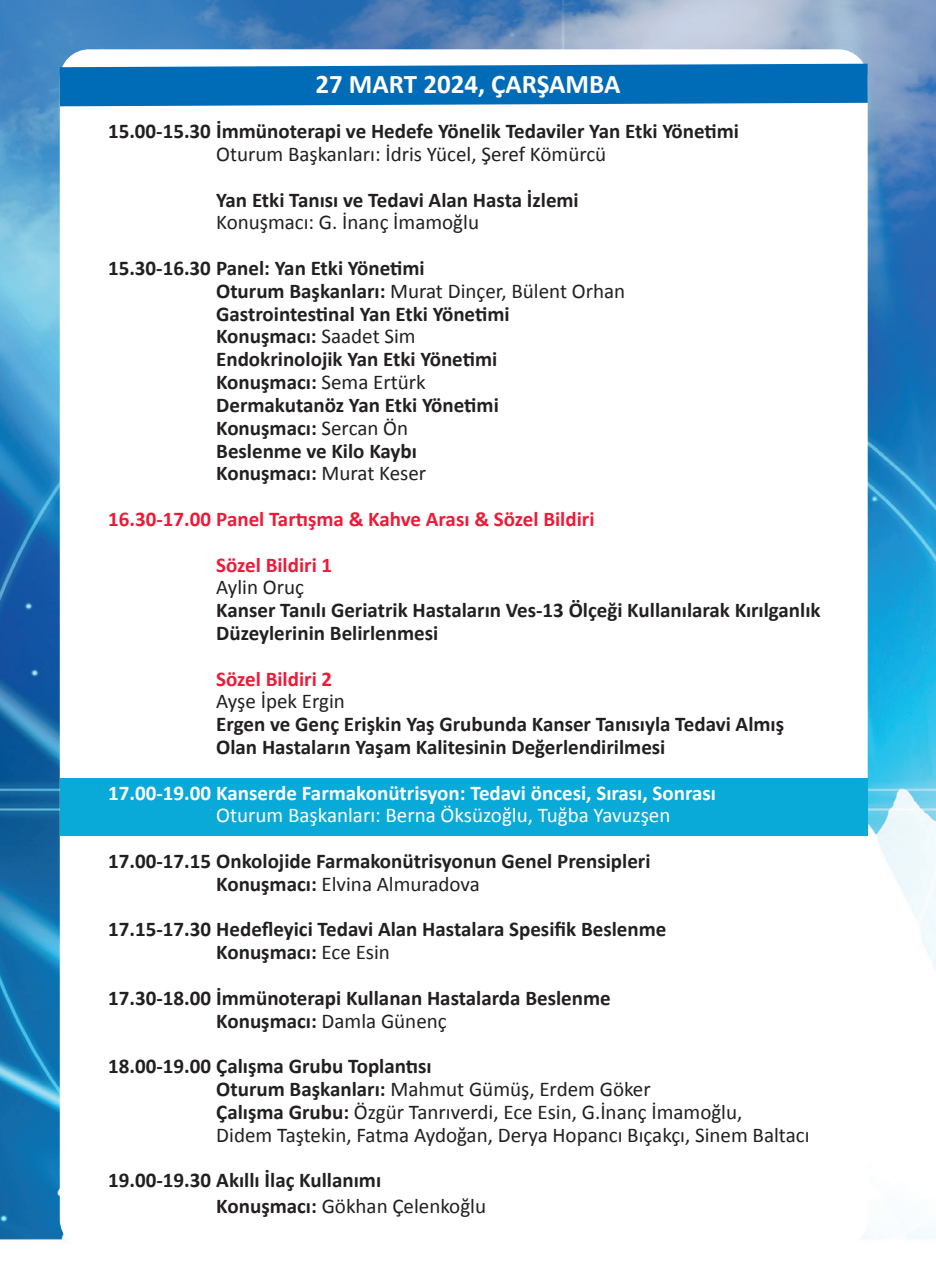
<style>
.page{position:relative;width:936px;height:1276px;background:#fff}
.page>*{position:absolute;margin:0;border:0;box-sizing:border-box;transform-origin:0 0}
.t1{font:700 27px "Calibri";color:#fff}
.t2{font:700 21px/22.8px "Calibri";color:#231f20}
.t3{font:21px/22.8px "Calibri";color:#231f20}
.t4{font:700 21px/45.6px "Calibri";color:#ed1a38}
.t5{font:700 21px "Calibri";color:#fff}
.t6{font:21px "Calibri";color:#fff}
.s1{font-weight:400}
.s2{font-weight:700}
</style>
<div class="page">
<img style="left:0;top:0;width:935px;height:1240px">
<div style="left:60px;top:49px;width:807px;height:1199px;background:#fff;border-radius:29px"></div>
<svg style="left:60px;top:64px;width:807px;height:42px;background:#1175ba"></svg>
<div style="left:60px;top:778px;width:807px;height:57px;background:#09a9d8"></div>
<p class="t1" style="left:315px;top:66px;width:306px">27 MART 2024, ÇARŞAMBA</p>
<p class="t2" style="left:108px;top:120px;width:632px">15.00-15.30 İmmünoterapi ve Hedefe Yönelik Tedaviler Yan Etki Yönetimi</p>
<p class="t3" style="left:216px;top:143px;width:391px">Oturum Başkanları: İdris Yücel, Şeref Kömürcü</p>
<p class="t2" style="left:216px;top:188px;width:364px">Yan Etki Tanısı ve Tedavi Alan Hasta İzlemi</p>
<p class="t3" style="left:216px;top:211px;width:264px">Konuşmacı: G. İnanç İmamoğlu</p>
<p class="t2" style="left:216px;top:257px;width:410px;text-indent:-108px">15.30-16.30 Panel: Yan Etki Yönetimi<br>Oturum Başkanları: <span class="s1">Murat Dinçer, Bülent Orhan<br></span>Gastrointestinal Yan Etki Yönetimi<br>Konuşmacı: <span class="s1">Saadet Sim<br></span>Endokrinolojik Yan Etki Yönetimi<br>Konuşmacı: <span class="s1">Sema Ertürk<br></span>Dermakutanöz Yan Etki Yönetimi<br>Konuşmacı: <span class="s1">Sercan Ön<br></span>Beslenme ve Kilo Kaybı<br>Konuşmacı: <span class="s1">Murat Keser</span></p>
<p class="t4" style="left:216px;top:496px;width:380px;text-indent:-108px">16.30-17.00 Panel Tartışma &amp; Kahve Arası &amp; Sözel Bildiri<br>Sözel Bildiri 1</p>
<p class="t3" style="left:216px;top:576px;width:89px">Aylin Oruç</p>
<p class="t2" style="left:216px;top:599px;width:606px">Kanser Tanılı Geriatrik Hastaların Ves-13 Ölçeği Kullanılarak Kırılganlık<br>Düzeylerinin Belirlenmesi</p>
<p class="t4" style="left:216px;top:656px;width:118px">Sözel Bildiri 2</p>
<p class="t3" style="left:216px;top:690px;width:130px">Ayşe İpek Ergin</p>
<p class="t2" style="left:216px;top:713px;width:569px">Ergen ve Genç Erişkin Yaş Grubunda Kanser Tanısıyla Tedavi Almış<br>Olan Hastaların Yaşam Kalitesinin Değerlendirilmesi</p>
<p class="t5" style="left:108px;top:779px;width:609px">17.00-19.00 Kanserde Farmakonütrisyon: Tedavi öncesi, Sırası, Sonrası</p>
<p class="t6" style="left:216px;top:802px;width:455px">Oturum Başkanları: Berna Öksüzoğlu, Tuğba Yavuzşen</p>
<p class="t2" style="left:216px;top:849px;width:436px;text-indent:-108px">17.00-17.15 Onkolojide Farmakonütrisyonun Genel Prensipleri<br>Konuşmacı: <span class="s1">Elvina Almuradova</span></p>
<p class="t2" style="left:216px;top:918px;width:451px;text-indent:-108px">17.15-17.30 Hedefleyici Tedavi Alan Hastalara Spesifik Beslenme<br>Konuşmacı: <span class="s1">Ece Esin</span></p>
<p class="t2" style="left:216px;top:986px;width:396px;text-indent:-108px">17.30-18.00 İmmünoterapi Kullanan Hastalarda Beslenme<br>Konuşmacı: <span class="s1">Damla Günenç</span></p>
<p class="t3" style="left:216px;top:1055px;width:594px;text-indent:-108px"><span class="s2">18.00-19.00 Çalışma Grubu Toplantısı<br>Oturum Başkanları:</span> Mahmut Gümüş, Erdem Göker<br><span class="s2">Çalışma Grubu:</span> Özgür Tanrıverdi, Ece Esin, G.İnanç İmamoğlu,<br>Didem Taştekin, Fatma Aydoğan, Derya Hopancı Bıçakçı, Sinem Baltacı</p>
<p class="t2" style="left:216px;top:1167px;width:271px;line-height:25.2px;text-indent:-108px">19.00-19.30 Akıllı İlaç Kullanımı<br>Konuşmacı: <span class="s1">Gökhan Çelenkoğlu</span></p>
</div>
